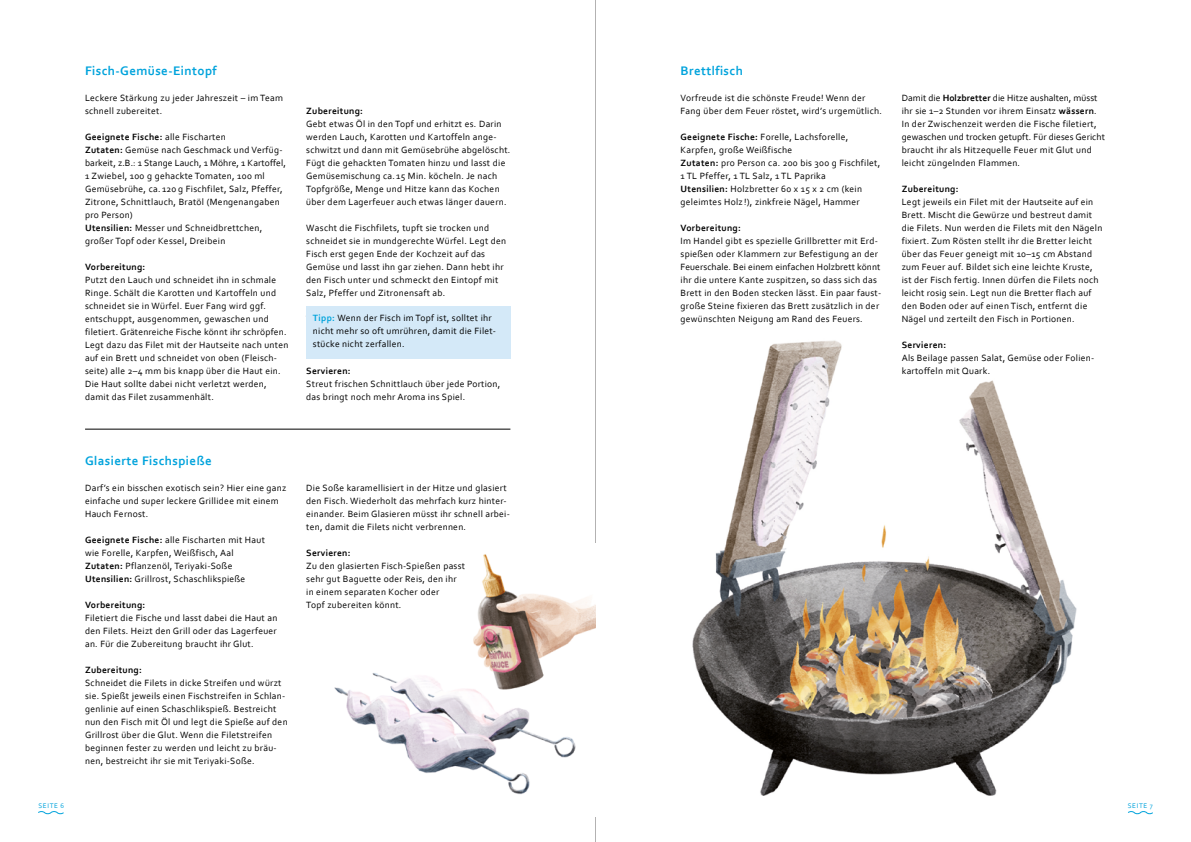
<style>
.page{position:relative;width:1191px;height:842px;background:#fff}
.page>*{position:absolute;margin:0;border:0;box-sizing:border-box;transform-origin:0 0}
.t1{font:700 13px "Corbel";letter-spacing:.03em;color:#00a3dc}
.t2{font:9.5px/13px "Corbel";letter-spacing:.03em;color:#000}
.t3{font:700 9.5px "Corbel";letter-spacing:.03em;color:#000}
.t4{font:7px "Corbel";letter-spacing:.09em;color:#00a3dc}
.s1{font-weight:700}
.s2{font-weight:700;color:#00a3dc}
</style>
<div class="page">
<hr style="left:595px;top:0;width:1px;height:842px;background:#b3b2b2">
<img style="left:334px;top:554px;width:261px;height:240px">
<svg style="left:1128px;top:811px;width:25px;height:4px"></svg>
<svg style="left:38px;top:811px;width:26px;height:4px"></svg>
<hr style="left:85px;top:429px;width:425px;height:1px;background:#000">
<div style="left:306px;top:306px;width:204px;height:52px;background:#d4e9f8"></div>
<img style="left:692px;top:340px;width:385px;height:456px">
<h1 class="t1" style="left:85px;top:63px;width:133px">Fisch-Gemüse-Eintopf</h1>
<p class="t2" style="left:85px;top:91px;width:199px">Leckere Stärkung zu jeder Jahreszeit – im Team schnell zubereitet.</p>
<p class="t2" style="left:85px;top:130px;width:202px"><span class="s1">Geeignete Fische:</span> alle Fischarten<br><span class="s1">Zutaten:</span> Gemüse nach Geschmack und Verfüg&shy;barkeit, z.B.: 1 Stange Lauch, 1 Möhre, 1 Kartoffel, 1 Zwiebel, 100 g gehackte Tomaten, 100 ml Gemüsebrühe, ca. 120 g Fischfilet, Salz, Pfeffer, Zitrone, Schnittlauch, Bratöl (Mengenangaben pro Person)<br><span class="s1">Utensilien:</span> Messer und Schneidbrettchen, großer Topf oder Kessel, Dreibein</p>
<p class="t3" style="left:85px;top:261px;width:62px">Vorbereitung:</p>
<p class="t2" style="left:85px;top:273px;width:205px">Putzt den Lauch und schneidet ihn in schmale Ringe. Schält die Karotten und Kartoffeln und schneidet sie in Würfel. Euer Fang wird ggf. entschuppt, ausgenommen, gewaschen und filetiert. Grätenreiche Fische könnt ihr schröpfen.<br>Legt dazu das Filet mit der Hautseite nach unten auf ein Brett und schneidet von oben (Fleisch&shy;seite) alle 2–4 mm bis knapp über die Haut ein.<br>Die Haut sollte dabei nicht verletzt werden, damit das Filet zusammenhält.</p>
<p class="t3" style="left:306px;top:105px;width:58px">Zubereitung:</p>
<p class="t2" style="left:306px;top:117px;width:206px">Gebt etwas Öl in den Topf und erhitzt es. Darin werden Lauch, Karotten und Kartoffeln ange&shy;schwitzt und dann mit Gemüsebrühe abgelöscht.<br>Fügt die gehackten Tomaten hinzu und lasst die Gemüsemischung ca. 15 Min. köcheln. Je nach Topfgröße, Menge und Hitze kann das Kochen über dem Lagerfeuer auch etwas länger dauern.</p>
<p class="t2" style="left:306px;top:221px;width:201px">Wascht die Fischfilets, tupft sie trocken und schneidet sie in mundgerechte Würfel. Legt den Fisch erst gegen Ende der Kochzeit auf das Gemüse und lasst ihn gar ziehen. Dann hebt ihr den Fisch unter und schmeckt den Eintopf mit Salz, Pfeffer und Zitronensaft ab.</p>
<p class="t2" style="left:306px;top:312px;width:203px">Tipp: Wenn der Fisch im Topf ist, solltet ihr nicht mehr so oft umrühren, damit die Filetstücke nicht zerfallen.</p>
<p class="t3" style="left:306px;top:365px;width:46px">Servieren:</p>
<p class="t2" style="left:306px;top:377px;width:196px">Streut frischen Schnittlauch über jede Portion, das bringt noch mehr Aroma ins Spiel.</p>
<p class="t2" style="left:313px;top:311px;width:185px"><span class="s2">Tipp:</span> Wenn der Fisch im Topf ist, solltet ihr nicht mehr so oft umrühren, damit die Filet&shy;stücke nicht zerfallen.</p>
<h1 class="t1" style="left:85px;top:453px;width:128px">Glasierte Fischspieße</h1>
<p class="t2" style="left:85px;top:481px;width:203px">Darf’s ein bisschen exotisch sein? Hier eine ganz einfache und super leckere Grillidee mit einem<br>Hauch Fernost.</p>
<p class="t2" style="left:85px;top:533px;width:181px"><span class="s1">Geeignete Fische:</span> alle Fischarten mit Haut wie Forelle, Karpfen, Weißfisch, Aal <span class="s1">Zutaten:</span> Pflanzenöl, Teriyaki-Soße <span class="s1">Utensilien:</span> Grillrost, Schaschlikspieße</p>
<p class="t3" style="left:85px;top:599px;width:62px">Vorbereitung:</p>
<p class="t2" style="left:85px;top:611px;width:194px;text-align:justify">Filetiert die Fische und lasst dabei die Haut an den Filets. Heizt den Grill oder das Lagerfeuer an. Für die Zubereitung braucht ihr Glut.</p>
<p class="t3" style="left:85px;top:664px;width:58px">Zubereitung:</p>
<p class="t2" style="left:85px;top:676px;width:204px">Schneidet die Filets in dicke Streifen und würzt sie. Spießt jeweils einen Fischstreifen in Schlan&shy;genlinie auf einen Schaschlikspieß. Bestreicht nun den Fisch mit Öl und legt die Spieße auf den Grillrost über die Glut. Wenn die Filetstreifen beginnen fester zu werden und leicht zu bräu&shy;nen, bestreicht ihr sie mit Teriyaki-Soße.</p>
<p class="t2" style="left:306px;top:481px;width:205px">Die Soße karamellisiert in der Hitze und glasiert den Fisch. Wiederholt das mehrfach kurz hinter&shy;einander. Beim Glasieren müsst ihr schnell arbei&shy;ten, damit die Filets nicht verbrennen.</p>
<p class="t3" style="left:306px;top:547px;width:46px">Servieren:</p>
<p class="t2" style="left:306px;top:559px;width:160px">Zu den glasierten Fisch-Spießen passt sehr gut Baguette oder Reis, den ihr in einem separaten Kocher oder<br>Topf zubereiten könnt.</p>
<h1 class="t1" style="left:680px;top:63px;width:64px">Brettlfisch</h1>
<p class="t2" style="left:680px;top:91px;width:203px">Vorfreude ist die schönste Freude! Wenn der<br>Fang über dem Feuer röstet, wird’s urgemütlich.</p>
<p class="t2" style="left:680px;top:130px;width:201px"><span class="s1">Geeignete Fische:</span> Forelle, Lachsforelle, Karpfen, große Weißfische<br><span class="s1">Zutaten:</span> pro Person ca. 200 bis 300 g Fischfilet, 1 TL Pfeffer, 1 TL Salz, 1 TL Paprika<br><span class="s1">Utensilien:</span> Holzbretter 60 x 15 x 2 cm (kein geleimtes Holz!), zinkfreie Nägel, Hammer</p>
<p class="t3" style="left:680px;top:222px;width:62px">Vorbereitung:</p>
<p class="t2" style="left:680px;top:234px;width:202px">Im Handel gibt es spezielle Grillbretter mit Erd&shy;spießen oder Klammern zur Befestigung an der Feuerschale. Bei einem einfachen Holzbrett könnt ihr die untere Kante zuspitzen, so dass sich das Brett in den Boden stecken lässt. Ein paar faust&shy;große Steine fixieren das Brett zusätzlich in der gewünschten Neigung am Rand des Feuers.</p>
<p class="t2" style="left:901px;top:91px;width:205px">Damit die <span class="s1">Holzbretter</span> die Hitze aushalten, müsst ihr sie 1–2 Stunden vor ihrem Einsatz <span class="s1">wässern</span>.<br>In der Zwischenzeit werden die Fische filetiert, gewaschen und trocken getupft. Für dieses Gericht braucht ihr als Hitzequelle Feuer mit Glut und leicht züngelnden Flammen.</p>
<p class="t3" style="left:901px;top:183px;width:58px">Zubereitung:</p>
<p class="t2" style="left:901px;top:195px;width:202px">Legt jeweils ein Filet mit der Hautseite auf ein Brett. Mischt die Gewürze und bestreut damit die Filets. Nun werden die Filets mit den Nägeln fixiert. Zum Rösten stellt ihr die Bretter leicht über das Feuer geneigt mit 10–15 cm Abstand zum Feuer auf. Bildet sich eine leichte Kruste, ist der Fisch fertig. Innen dürfen die Filets noch leicht rosig sein. Legt nun die Bretter flach auf den Boden oder auf einen Tisch, entfernt die Nägel und zerteilt den Fisch in Portionen.</p>
<p class="t3" style="left:901px;top:339px;width:46px">Servieren:</p>
<p class="t2" style="left:901px;top:351px;width:194px">Als Beilage passen Salat, Gemüse oder Folien&shy;kartoffeln mit Quark.</p>
<p class="t4" style="left:38px;top:802px;width:27px">SEITE 6</p>
<p class="t4" style="left:1127px;top:802px;width:26px">SEITE 7</p>
</div>
